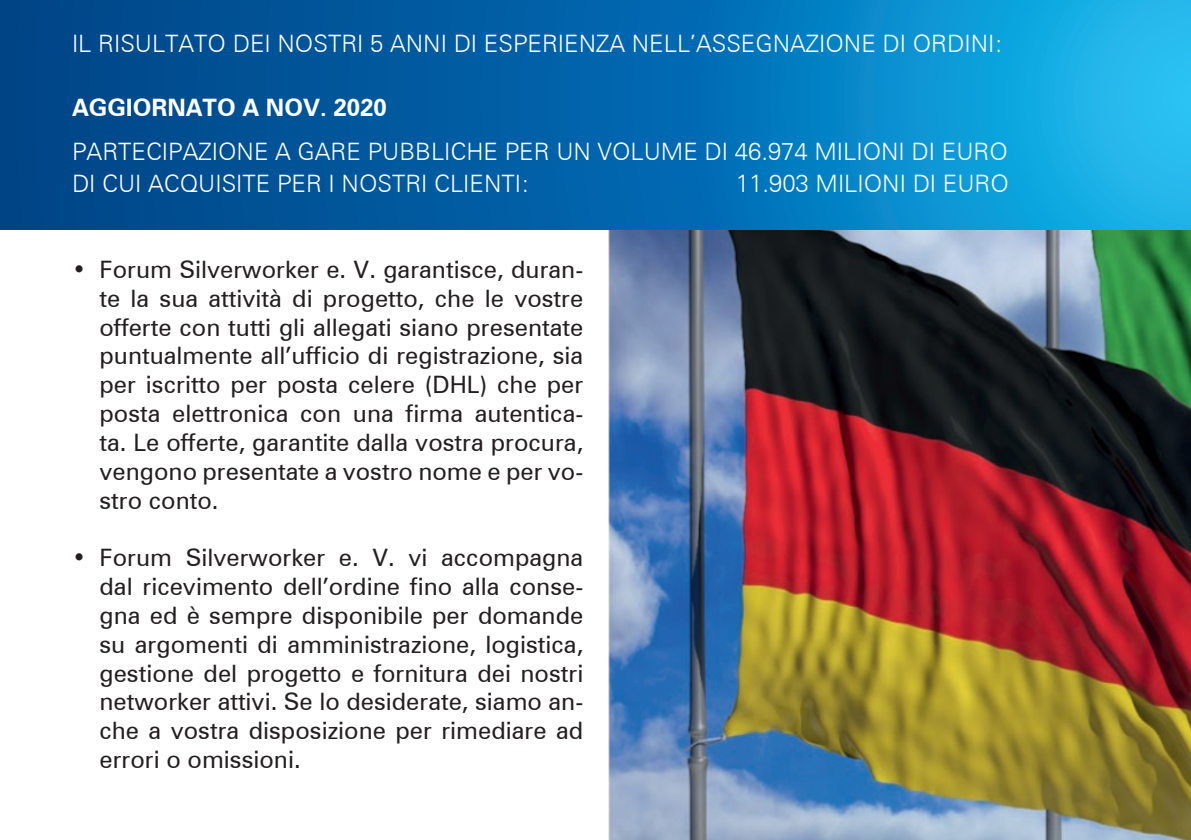
<style>
.page{position:relative;width:1191px;height:840px;background:#fff}
.page>*{position:absolute;margin:0;border:0;box-sizing:border-box;transform-origin:0 0}
.t1{font:24px/28.8px "Zurich BT";color:#231f20;text-align:justify}
.t2{font:300 24px/32px "Zurich BT";color:#fff}
.t3{font:700 24px "Zurich BT";color:#fff}
</style>
<div class="page">
<img style="left:608px;top:230px;width:583px;height:609px">
<svg style="left:0;top:0;width:1191px;height:230px;background:#0671b3"></svg>
<p class="t2" style="left:72px;top:27px;width:932px">IL RISULTATO DEI NOSTRI 5 ANNI DI ESPERIENZA NELL’ASSEGNAZIONE DI ORDINI:</p>
<p class="t3" style="left:72px;top:92px;width:316px">AGGIORNATO A NOV. 2020</p>
<p class="t2" style="left:72px;top:135px;width:937px">PARTECIPAZIONE A GARE PUBBLICHE PER UN VOLUME DI 46.974 MILIONI DI EURO<br>DI CUI ACQUISITE PER I NOSTRI CLIENTI:</p>
<p class="t2" style="left:736px;top:167px;width:274px">11.903 MILIONI DI EURO</p>
<p class="t1" style="left:99px;top:255px;width:485px;text-indent:-27px">• Forum Silverworker e. V. garantisce, duran&shy;te la sua attività di progetto, che le vostre offerte con tutti gli allegati siano presentate puntualmente all’ufficio di registrazione, sia per iscritto per posta celere (DHL) che per posta elettronica con una firma autentica&shy;ta. Le offerte, garantite dalla vostra procura, vengono presentate a vostro nome e per vo&shy;stro conto.</p>
<p class="t1" style="left:99px;top:543px;width:485px;text-indent:-27px">• Forum Silverworker e. V. vi accompagna dal ricevimento dell’ordine fino alla conse&shy;gna ed è sempre disponibile per domande su argomenti di amministrazione, logistica, gestione del progetto e fornitura dei nostri networker attivi. Se lo desiderate, siamo an&shy;che a vostra disposizione per rimediare ad errori o omissioni.</p>
</div>
